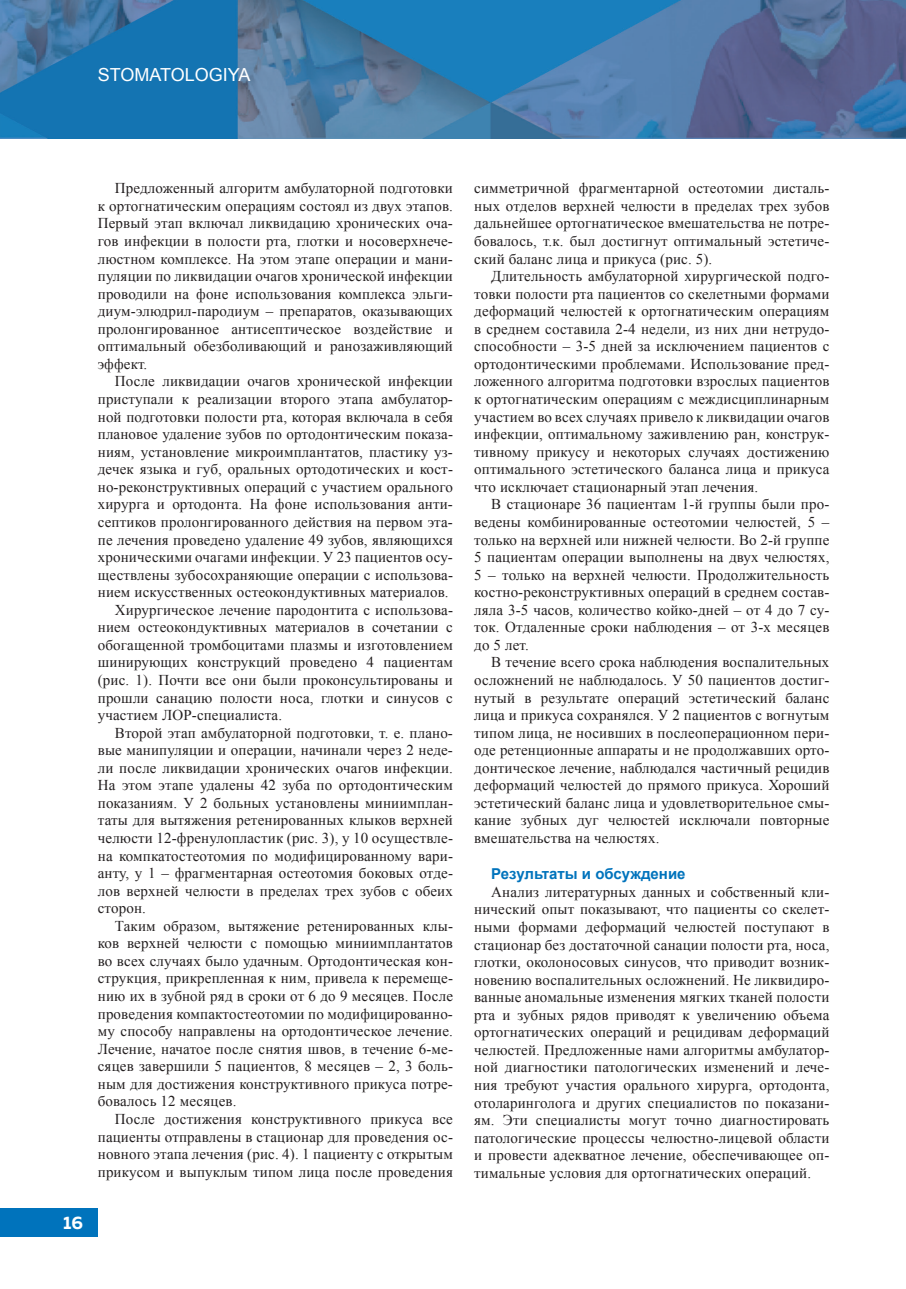
<style>
.page{position:relative;width:906px;height:1289px;background:#fff}
.page>*{position:absolute;margin:0;border:0;box-sizing:border-box;transform-origin:0 0}
.t1{font:18px "Arial";color:#fff}
.t2{font:700 18px "Muller";color:#fff}
.t3{font:15px/17.5px "Times New Roman";letter-spacing:.01em;color:#231f20;text-align:justify}
.t4{font:700 15px "Arial";color:#0073bc}
</style>
<div class="page">
<img style="left:0;top:0;width:906px;height:138px">
<div style="left:0;top:1208px;width:98px;height:28px;background:#0073bc"></div>
<p class="t1" style="left:98px;top:63px;width:154px">STOMATOLOGIYA</p>
<p class="t2" style="left:63px;top:1210px;width:21px">16</p>
<p class="t3" style="left:98px;top:179px;width:357px;text-indent:17px">Предложенный алгоритм амбулаторной подготовки к ортогнатическим операциям состоял из двух этапов.<br>Первый этап включал ликвидацию хронических оча&shy;гов инфекции в полости рта, глотки и носоверхнече&shy;люстном комплексе. На этом этапе операции и мани&shy;пуляции по ликвидации очагов хронической инфекции проводили на фоне использования комплекса эльги&shy;диум-элюдрил-пародиум – препаратов, оказывающих пролонгированное антисептическое воздействие и оптимальный обезболивающий и ранозаживляющий эффект.</p>
<p class="t3" style="left:115px;top:372px;width:340px">После ликвидации очагов хронической инфекции</p>
<p class="t3" style="left:98px;top:390px;width:357px">приступали к реализации второго этапа амбулатор-</p>
<p class="t3" style="left:98px;top:407px;width:357px">ной подготовки полости рта, которая включала в себя</p>
<p class="t3" style="left:98px;top:425px;width:357px">плановое удаление зубов по ортодонтическим показа-</p>
<p class="t3" style="left:98px;top:442px;width:357px">ниям, установление микроимплантатов, пластику уз-</p>
<p class="t3" style="left:98px;top:460px;width:357px">дечек языка и губ, оральных ортодотических и кост-</p>
<p class="t3" style="left:98px;top:478px;width:357px">но-реконструктивных операций с участием орального</p>
<p class="t3" style="left:98px;top:495px;width:357px">хирурга и ортодонта. На фоне использования анти-</p>
<p class="t3" style="left:98px;top:513px;width:357px">септиков пролонгированного действия на первом эта-</p>
<p class="t3" style="left:98px;top:530px;width:357px">пе лечения проведено удаление 49 зубов, являющихся</p>
<p class="t3" style="left:98px;top:548px;width:357px">хроническими очагами инфекции. У 23 пациентов осу-</p>
<p class="t3" style="left:98px;top:565px;width:357px">ществлены зубосохраняющие операции с использова-</p>
<p class="t3" style="left:98px;top:583px;width:352px">нием искусственных остеокондуктивных материалов.</p>
<p class="t3" style="left:115px;top:600px;width:340px">Хирургическое лечение пародонтита с использова-</p>
<p class="t3" style="left:98px;top:618px;width:357px">нием остеокондуктивных материалов в сочетании с</p>
<p class="t3" style="left:98px;top:636px;width:357px">обогащенной тромбоцитами плазмы и изготовлением</p>
<p class="t3" style="left:98px;top:653px;width:357px">шинирующих конструкций проведено 4 пациентам</p>
<p class="t3" style="left:98px;top:671px;width:357px">(рис. 1). Почти все они были проконсультированы и</p>
<p class="t3" style="left:98px;top:688px;width:357px">прошли санацию полости носа, глотки и синусов с</p>
<p class="t3" style="left:98px;top:706px;width:186px">участием ЛОР-специалиста.</p>
<p class="t3" style="left:115px;top:723px;width:340px">Второй этап амбулаторной подготовки, т. е. плано-</p>
<p class="t3" style="left:98px;top:741px;width:357px">вые манипуляции и операции, начинали через 2 неде-</p>
<p class="t3" style="left:98px;top:758px;width:357px">ли после ликвидации хронических очагов инфекции.</p>
<p class="t3" style="left:98px;top:776px;width:357px">На этом этапе удалены 42 зуба по ортодонтическим</p>
<p class="t3" style="left:98px;top:793px;width:357px">показаниям. У 2 больных установлены миниимплан-</p>
<p class="t3" style="left:98px;top:811px;width:357px">таты для вытяжения ретенированных клыков верхней</p>
<p class="t3" style="left:98px;top:829px;width:357px">челюсти 12-френулопластик (рис. 3), у 10 осуществле-</p>
<p class="t3" style="left:98px;top:846px;width:357px">на компкатостеотомия по модифицированному вари-</p>
<p class="t3" style="left:98px;top:864px;width:357px">анту, у 1 – фрагментарная остеотомия боковых отде-</p>
<p class="t3" style="left:98px;top:881px;width:357px">лов верхней челюсти в пределах трех зубов с обеих</p>
<p class="t3" style="left:98px;top:899px;width:50px">сторон.</p>
<p class="t3" style="left:115px;top:916px;width:340px">Таким образом, вытяжение ретенированных клы-</p>
<p class="t3" style="left:98px;top:934px;width:357px">ков верхней челюсти с помощью миниимплантатов</p>
<p class="t3" style="left:98px;top:951px;width:357px">во всех случаях было удачным. Ортодонтическая кон-</p>
<p class="t3" style="left:98px;top:969px;width:357px">струкция, прикрепленная к ним, привела к перемеще-</p>
<p class="t3" style="left:98px;top:987px;width:357px">нию их в зубной ряд в сроки от 6 до 9 месяцев. После</p>
<p class="t3" style="left:98px;top:1004px;width:357px">проведения компактостеотомии по модифицированно-</p>
<p class="t3" style="left:98px;top:1022px;width:357px">му способу направлены на ортодонтическое лечение.</p>
<p class="t3" style="left:98px;top:1039px;width:357px">Лечение, начатое после снятия швов, в течение 6-ме-</p>
<p class="t3" style="left:98px;top:1057px;width:357px">сяцев завершили 5 пациентов, 8 месяцев – 2, 3 боль-</p>
<p class="t3" style="left:98px;top:1074px;width:357px">ным для достижения конструктивного прикуса потре-</p>
<p class="t3" style="left:98px;top:1092px;width:140px">бовалось 12 месяцев.</p>
<p class="t3" style="left:115px;top:1109px;width:340px">После достижения конструктивного прикуса все</p>
<p class="t3" style="left:98px;top:1127px;width:357px">пациенты отправлены в стационар для проведения ос-</p>
<p class="t3" style="left:98px;top:1144px;width:357px">новного этапа лечения (рис. 4). 1 пациенту с открытым</p>
<p class="t3" style="left:98px;top:1162px;width:357px">прикусом и выпуклым типом лица после проведения</p>
<p class="t3" style="left:474px;top:179px;width:357px">симметричной фрагментарной остеотомии дисталь&shy;ных отделов верхней челюсти в пределах трех зубов дальнейшее ортогнатическое вмешательства не потре&shy;бовалось, т.к. был достигнут оптимальный эстетиче&shy;ский баланс лица и прикуса (рис. 5).</p>
<p class="t3" style="left:474px;top:267px;width:357px;text-indent:17px">Длительность амбулаторной хирургической подго&shy;товки полости рта пациентов со скелетными формами деформаций челюстей к ортогнатическим операциям в среднем составила 2-4 недели, из них дни нетрудо&shy;способности – 3-5 дней за исключением пациентов с ортодонтическими проблемами. Использование пред&shy;ложенного алгоритма подготовки взрослых пациентов к ортогнатическим операциям с междисциплинарным участием во всех случаях привело к ликвидации очагов инфекции, оптимальному заживлению ран, конструк&shy;тивному прикусу и некоторых случаях достижению оптимального эстетического баланса лица и прикуса что исключает стационарный этап лечения.</p>
<p class="t3" style="left:474px;top:495px;width:357px;text-indent:17px">В стационаре 36 пациентам 1-й группы были про&shy;ведены комбинированные остеотомии челюстей, 5 – только на верхней или нижней челюсти. Во 2-й группе 5 пациентам операции выполнены на двух челюстях, 5 – только на верхней челюсти. Продолжительность костно-реконструктивных операций в среднем состав&shy;ляла 3-5 часов, количество койко-дней – от 4 до 7 су&shy;ток. Отдаленные сроки наблюдения – от 3-х месяцев до 5 лет.</p>
<p class="t3" style="left:474px;top:653px;width:357px;text-indent:17px">В течение всего срока наблюдения воспалительных осложнений не наблюдалось. У 50 пациентов достиг&shy;нутый в результате операций эстетический баланс лица и прикуса сохранялся. У 2 пациентов с вогнутым типом лица, не носивших в послеоперационном пери&shy;оде ретенционные аппараты и не продолжавших орто&shy;донтическое лечение, наблюдался частичный рецидив деформаций челюстей до прямого прикуса. Хороший эстетический баланс лица и удовлетворительное смы&shy;кание зубных дуг челюстей исключали повторные вмешательства на челюстях.</p>
<p class="t4" style="left:491px;top:864px;width:196px">Результаты и обсуждение</p>
<p class="t3" style="left:474px;top:882px;width:357px;text-indent:17px">Анализ литературных данных и собственный кли&shy;нический опыт показывают, что пациенты со скелет&shy;ными формами деформаций челюстей поступают в стационар без достаточной санации полости рта, носа, глотки, околоносовых синусов, что приводит возник&shy;новению воспалительных осложнений. Не ликвидиро&shy;ванные аномальные изменения мягких тканей полости рта и зубных рядов приводят к увеличению объема ортогнатических операций и рецидивам деформаций челюстей. Предложенные нами алгоритмы амбулатор&shy;ной диагностики патологических изменений и лече&shy;ния требуют участия орального хирурга, ортодонта, отоларинголога и других специалистов по показани&shy;ям. Эти специалисты могут точно диагностировать патологические процессы челюстно-лицевой области и провести адекватное лечение, обеспечивающее оп&shy;тимальные условия для ортогнатических операций.</p>
</div>
